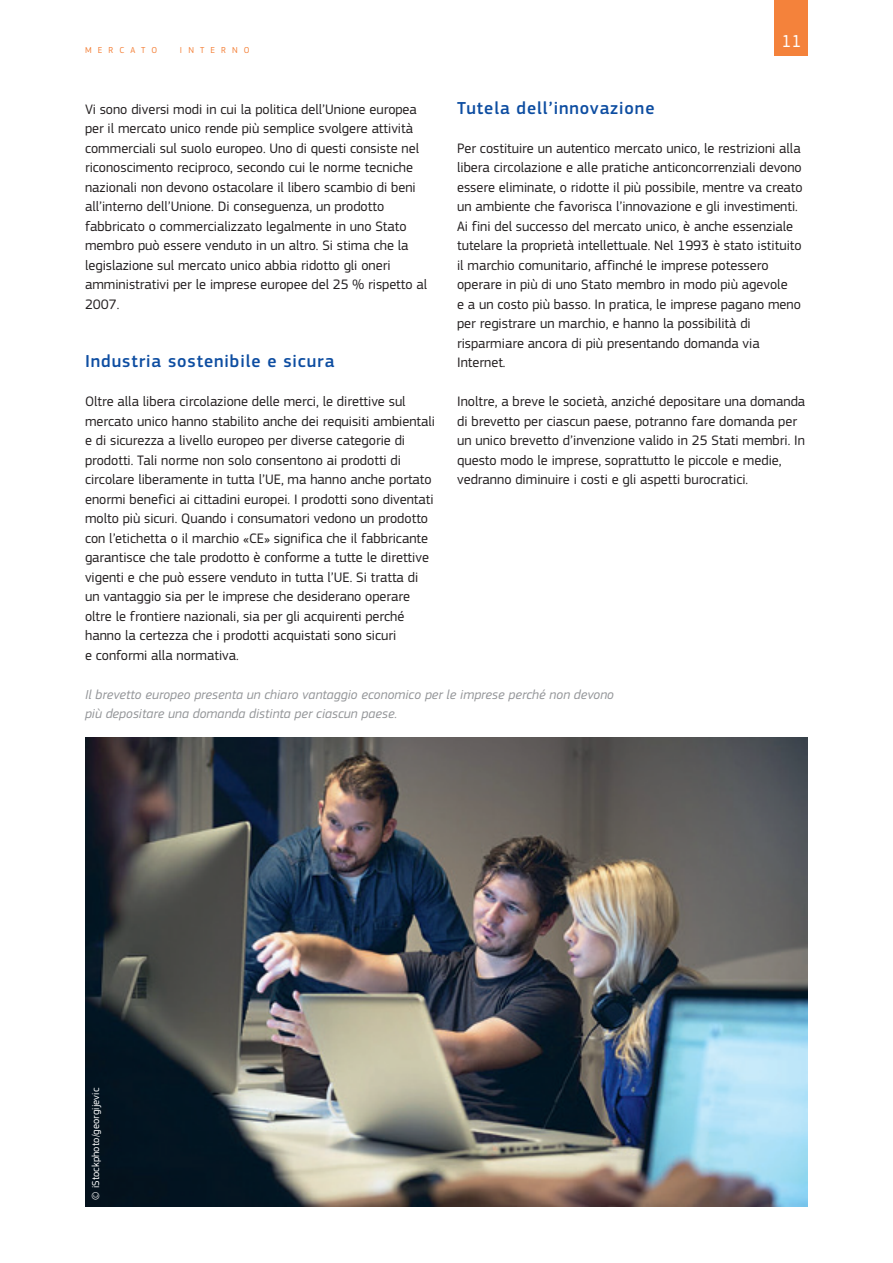
<style>
.page{position:relative;width:893px;height:1263px;background:#fff}
.page>*{position:absolute;margin:0;border:0;box-sizing:border-box;transform-origin:0 0}
.Heading03{font:500 18px "EC Square Sans Pro";letter-spacing:.05em;color:#0d4da1}
.t1{font:18px "EC Square Sans Pro";color:#fff}
.BodyText{font:14.25px/19.5px "EC Square Sans Pro";color:#231f20}
.legende_L{font:italic 13.5px/19.5px "EC Square Sans Pro";letter-spacing:.005em;color:#939598}
.copyright_copy{font:10.5px "EC Square Sans Pro";letter-spacing:.005em;color:#fff}
.t2{font:9px "EC Square Sans Pro";color:#f4823b}
</style>
<div class="page">
<div style="left:775px;top:0;width:33px;height:55px;background:#f4823b"></div>
<img style="left:85px;top:738px;width:723px;height:469px">
<p class="t2" style="left:85px;top:45px;width:24px">M ercato</p>
<p class="t2" style="left:180px;top:45px;width:11px">interno</p>
<p class="t1" style="left:781px;top:30px;width:22px">11</p>
<p class="Heading03" style="left:457px;top:97px;width:199px">Tutela dell’innovazione</p>
<p class="BodyText" style="left:457px;top:138px;width:347px">Per costituire un autentico mercato unico, le restrizioni alla libera circolazione e alle pratiche anticoncorrenziali devono essere eliminate, o ridotte il più possibile, mentre va creato un ambiente che favorisca l’innovazione e gli investimenti.<br>Ai fini del successo del mercato unico, è anche essenziale tutelare la proprietà intellettuale. Nel 1993 è stato istituito il marchio comunitario, affinché le imprese potessero operare in più di uno Stato membro in modo più agevole<br>e a un costo più basso. In pratica, le imprese pagano meno per registrare un marchio, e hanno la possibilità di risparmiare ancora di più presentando domanda via Internet.</p>
<p class="BodyText" style="left:457px;top:392px;width:350px">Inoltre, a breve le società, anziché depositare una domanda di brevetto per ciascun paese, potranno fare domanda per un unico brevetto d’invenzione valido in 25 Stati membri. In questo modo le imprese, soprattutto le piccole e medie, vedranno diminuire i costi e gli aspetti burocratici.</p>
<p class="BodyText" style="left:85px;top:99px;width:344px">Vi sono diversi modi in cui la politica dell’Unione europea per il mercato unico rende più semplice svolgere attività commerciali sul suolo europeo. Uno di questi consiste nel riconoscimento reciproco, secondo cui le norme tecniche nazionali non devono ostacolare il libero scambio di beni all’interno dell’Unione. Di conseguenza, un prodotto fabbricato o commercializzato legalmente in uno Stato membro può essere venduto in un altro. Si stima che la legislazione sul mercato unico abbia ridotto gli oneri amministrativi per le imprese europee del 25 % rispetto al 2007.</p>
<p class="Heading03" style="left:85px;top:351px;width:251px">Industria sostenibile e sicura</p>
<p class="BodyText" style="left:85px;top:392px;width:352px">Oltre alla libera circolazione delle merci, le direttive sul mercato unico hanno stabilito anche dei requisiti ambientali e di sicurezza a livello europeo per diverse categorie di prodotti. Tali norme non solo consentono ai prodotti di circolare liberamente in tutta l’UE, ma hanno anche portato enormi benefici ai cittadini europei. I prodotti sono diventati molto più sicuri. Quando i consumatori vedono un prodotto con l’etichetta o il marchio «CE» significa che il fabbricante garantisce che tale prodotto è conforme a tutte le direttive vigenti e che può essere venduto in tutta l’UE. Si tratta di un vantaggio sia per le imprese che desiderano operare oltre le frontiere nazionali, sia per gli acquirenti perché hanno la certezza che i prodotti acquistati sono sicuri<br>e conformi alla normativa.</p>
<p class="legende_L" style="left:85px;top:685px;width:531px">Il brevetto europeo presenta un chiaro vantaggio economico per le imprese perché non devono più depositare una domanda distinta per ciascun paese.</p>
<p class="copyright_copy" style="left:90px;top:1199px;width:113px;rotate:-90deg">© iStockphoto/georgijevic</p>
</div>
